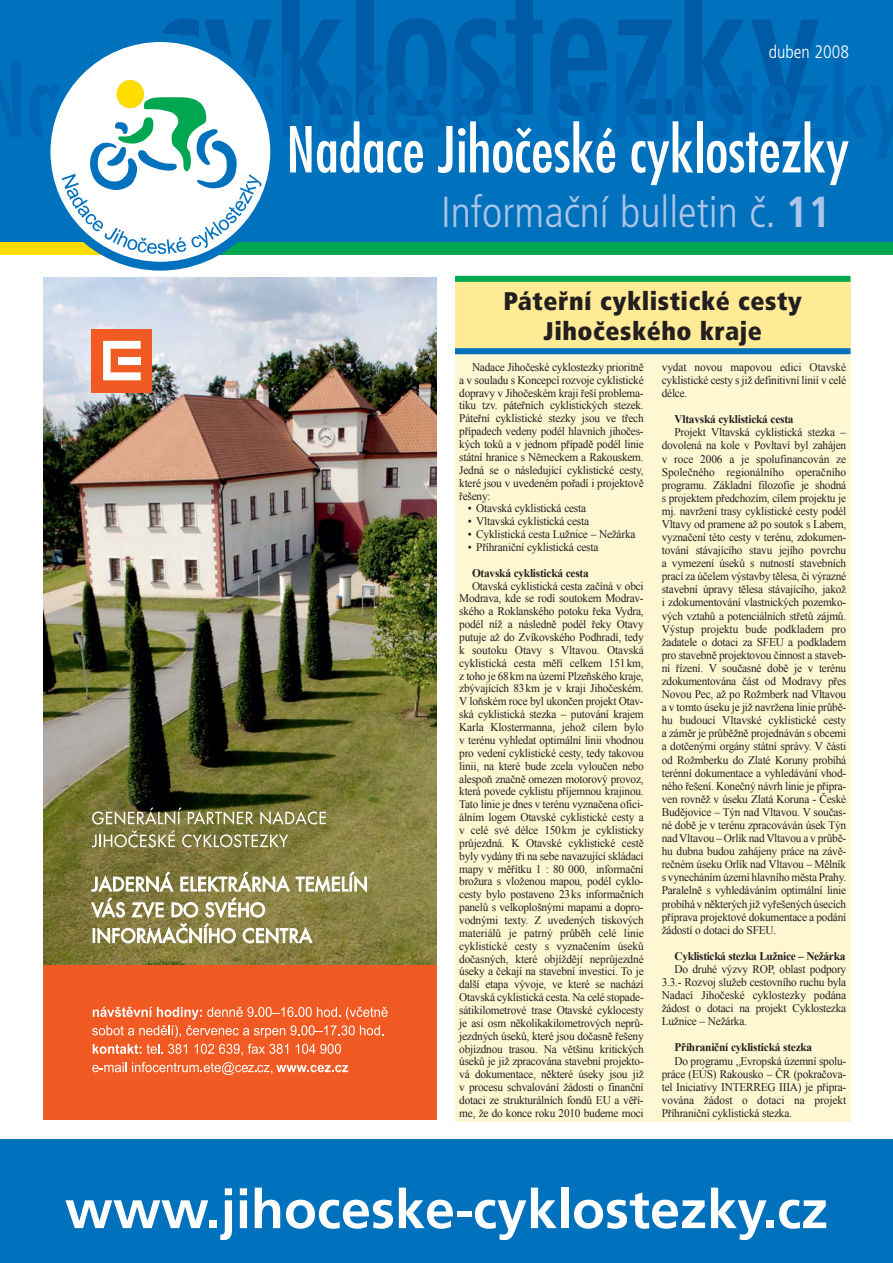
<style>
.page{position:relative;width:893px;height:1263px;background:#fff}
.page>*{position:absolute;margin:0;border:0;box-sizing:border-box;transform-origin:0 0}
.t1{font:700 54px "Frutiger CE";color:#fff}
.t2{font:300 condensed 43.5px "Frutiger CE";color:#adc5e7}
.t3{font:900 condensed 25.5px/30.6px "Frutiger CE";letter-spacing:.02em;color:#231f20;text-align:center}
.t4{font:300 condensed 18px "Frutiger CE";color:#fff}
.t5{font:11.7px/12.9px "Times New Roman";letter-spacing:-.02em;color:#231f20;text-align:justify}
.t6{font:700 11.7px "Times New Roman";letter-spacing:-.02em;color:#231f20}
.s1{font-weight:700}
</style>
<div class="page">
<div style="left:455px;top:351px;width:395px;height:770px;background:#fff6d2"></div>
<div style="left:0;top:235px;width:155px;height:20px;background:#fd0"></div>
<div style="left:155px;top:235px;width:738px;height:20px;background:#00a650"></div>
<div style="left:0;top:0;width:893px;height:242px;background:#0071bc"></div>
<svg style="left:0;top:61px;width:20px;height:76px"></svg>
<svg style="left:30px;top:18px;width:244px;height:236px"></svg>
<svg style="left:282px;top:0;width:611px;height:185px"></svg>
<img style="left:43px;top:278px;width:394px;height:687px">
<div style="left:43px;top:965px;width:394px;height:155px;background:#f15a22"></div>
<svg style="left:92px;top:807px;width:234px;height:40px;background:#8f8b5a"></svg>
<svg style="left:91px;top:872px;width:276px;height:72px"></svg>
<svg style="left:93px;top:1044px;width:48px;height:10px"></svg>
<svg style="left:92px;top:1007px;width:296px;height:31px"></svg>
<svg style="left:147px;top:1044px;width:40px;height:10px"></svg>
<svg style="left:194px;top:1044px;width:94px;height:12px"></svg>
<svg style="left:296px;top:1044px;width:45px;height:10px"></svg>
<div style="left:92px;top:329px;width:60px;height:63px;background:#f15a22"></div>
<svg style="left:103px;top:341px;width:38px;height:39px"></svg>
<div style="left:118px;top:357px;width:22px;height:8px;background:#fff"></div>
<svg style="left:92px;top:1062px;width:256px;height:13px"></svg>
<div style="left:455px;top:278px;width:395px;height:74px;background:#ffeb95"></div>
<div style="left:455px;top:276px;width:395px;height:6px;background:#00a650"></div>
<div style="left:455px;top:348px;width:395px;height:6px;background:#0071bc"></div>
<div style="left:0;top:1140px;width:893px;height:123px;background:#0071bc"></div>
<h3 class="t4" style="left:769px;top:43px;width:82px">duben 2008</h3>
<h2 class="t2" style="left:441px;top:191px;width:391px">Informační bulletin č. <span class="s1">11</span></h2>
<h3 class="t3" style="left:503px;top:287px;width:300px">Páteřní cyklistické cesty<br>Jihočeského kraje</h3>
<p class="t5" style="left:459px;top:361px;width:186px;text-indent:13px">Nadace Jihočeské cyklostezky prioritně a v souladu s Koncepcí rozvoje cyklistické dopravy v Jihočeském kraji řeší problema&shy;tiku tzv. páteřních cyklistických stezek.<br>Páteřní cyklistické stezky jsou ve třech případech vedeny podél hlavních jihočes&shy;kých toků a v jednom případě podél linie státní hranice s Německem a Rakouskem.<br>Jedná se o následující cyklistické cesty, které jsou v uvedeném pořadí i projektově řešeny:</p>
<p class="t5" style="left:468px;top:502px;width:120px">• Otavská cyklistická cesta</p>
<p class="t5" style="left:468px;top:515px;width:123px">• Vltavská cyklistická cesta</p>
<p class="t5" style="left:468px;top:528px;width:169px">• Cyklistická cesta Lužnice – Nežárka</p>
<p class="t5" style="left:468px;top:541px;width:132px">• Příhraniční cyklistická cesta</p>
<p class="t6" style="left:472px;top:566px;width:118px">Otavská cyklistická cesta</p>
<p class="t5" style="left:459px;top:579px;width:186px;text-indent:13px">Otavská cyklistická cesta začíná v obci Modrava, kde se rodí soutokem Modrav&shy;ského a Roklanského potoku řeka Vydra, podél níž a následně podél řeky Otavy putuje až do Zvíkovského Podhradí, tedy k soutoku Otavy s Vltavou. Otavská cyklistická cesta měří celkem 151 km, z toho je 68 km na území Plzeňského kraje, zbývajících 83 km je v kraji Jihočeském.<br>V loňském roce byl ukončen projekt Otav&shy;ská cyklistická stezka – putování krajem Karla Klostermanna, jehož cílem bylo v terénu vyhledat optimální linii vhodnou pro vedení cyklistické cesty, tedy takovou linii, na které bude zcela vyloučen nebo alespoň značně omezen motorový provoz, která povede cyklistu příjemnou krajinou.<br>Tato linie je dnes v terénu vyznačena ofici&shy;álním logem Otavské cyklistické cesty a v celé své délce 150 km je cyklisticky průjezdná. K Otavské cyklistické cestě byly vydány tři na sebe navazující skládací mapy v měřítku 1 : 80 000, informační brožura s vloženou mapou, podél cyklo&shy;cesty bylo postaveno 23 ks informačních panelů s velkoplošnými mapami a dopro&shy;vodnými texty. Z uvedených tiskových materiálů je patrný průběh celé linie cyklistické cesty s vyznačením úseků dočasných, které objíždějí neprůjezdné úseky a čekají na stavební investici. To je další etapa vývoje, ve které se nachází Otavská cyklistická cesta. Na celé stopade&shy;sátikilometrové trase Otavské cyklocesty je asi osm několikakilometrových neprů&shy;jezdných úseků, které jsou dočasně řešeny objízdnou trasou. Na většinu kritických úseků je již zpracována stavební projekto&shy;vá dokumentace, některé úseky jsou již v procesu schvalování žádosti o finanční dotaci ze strukturálních fondů EU a věří&shy;me, že do konce roku 2010 budeme moci</p>
<p class="t5" style="left:662px;top:360px;width:186px">vydat novou mapovou edici Otavské cyklistické cesty s již definitivní linií v celé délce.</p>
<p class="t6" style="left:674px;top:413px;width:121px">Vltavská cyklistická cesta</p>
<p class="t5" style="left:662px;top:426px;width:186px;text-indent:13px">Projekt Vltavská cyklistická stezka – dovolená na kole v Povltaví byl zahájen v roce 2006 a je spolufinancován ze Společného regionálního operačního programu. Základní filozofie je shodná s projektem předchozím, cílem projektu je mj. navržení trasy cyklistické cesty podél Vltavy od pramene až po soutok s Labem, vyznačení této cesty v terénu, zdokumen&shy;tování stávajícího stavu jejího povrchu a vymezení úseků s nutností stavebních prací za účelem výstavby tělesa, či výrazné stavební úpravy tělesa stávajícího, jakož i zdokumentování vlastnických pozemko&shy;vých vztahů a potenciálních střetů zájmů.<br>Výstup projektu bude podkladem pro žadatele o dotaci za SFEU a podkladem pro stavebně projektovou činnost a staveb&shy;ní řízení. V současné době je v terénu zdokumentována část od Modravy přes Novou Pec, až po Rožmberk nad Vltavou a v tomto úseku je již navržena linie průbě&shy;hu budoucí Vltavské cyklistické cesty a záměr je průběžně projednáván s obcemi a dotčenými orgány státní správy. V části od Rožmberku do Zlaté Koruny probíhá terénní dokumentace a vyhledávání vhod&shy;ného řešení. Konečný návrh linie je připra&shy;ven rovněž v úseku Zlatá Koruna - České Budějovice – Týn nad Vltavou. V součas&shy;né době je v terénu zpracováván úsek Týn nad Vltavou – Orlík nad Vltavou a v průbě&shy;hu dubna budou zahájeny práce na závě&shy;rečném úseku Orlík nad Vltavou – Mělník s vynecháním území hlavního města Prahy.<br>Paralelně s vyhledáváním optimální linie probíhá v některých již vyřešených úsecích příprava projektové dokumentace a podání žádostí o dotaci do SFEU.</p>
<p class="t6" style="left:674px;top:949px;width:172px">Cyklistická stezka Lužnice – Nežárka</p>
<p class="t5" style="left:662px;top:962px;width:186px;text-indent:13px">Do druhé výzvy ROP, oblast podpory 3.3.- Rozvoj služeb cestovního ruchu byla Nadací Jihočeské cyklostezky podána žádost o dotaci na projekt Cyklostezka Lužnice – Nežárka.</p>
<p class="t6" style="left:674px;top:1041px;width:139px">Příhraniční cyklistická stezka</p>
<p class="t5" style="left:662px;top:1054px;width:186px;text-indent:13px">Do programu „Evropská územní spolu&shy;práce (EÚS) Rakousko – ČR (pokračova&shy;tel Iniciativy INTERREG IIIA) je připra&shy;vována žádost o dotaci na projekt Příhraniční cyklistická stezka.</p>
<h1 class="t1" style="left:65px;top:1183px;width:765px">www.jihoceske-cyklostezky.cz</h1>
</div>
